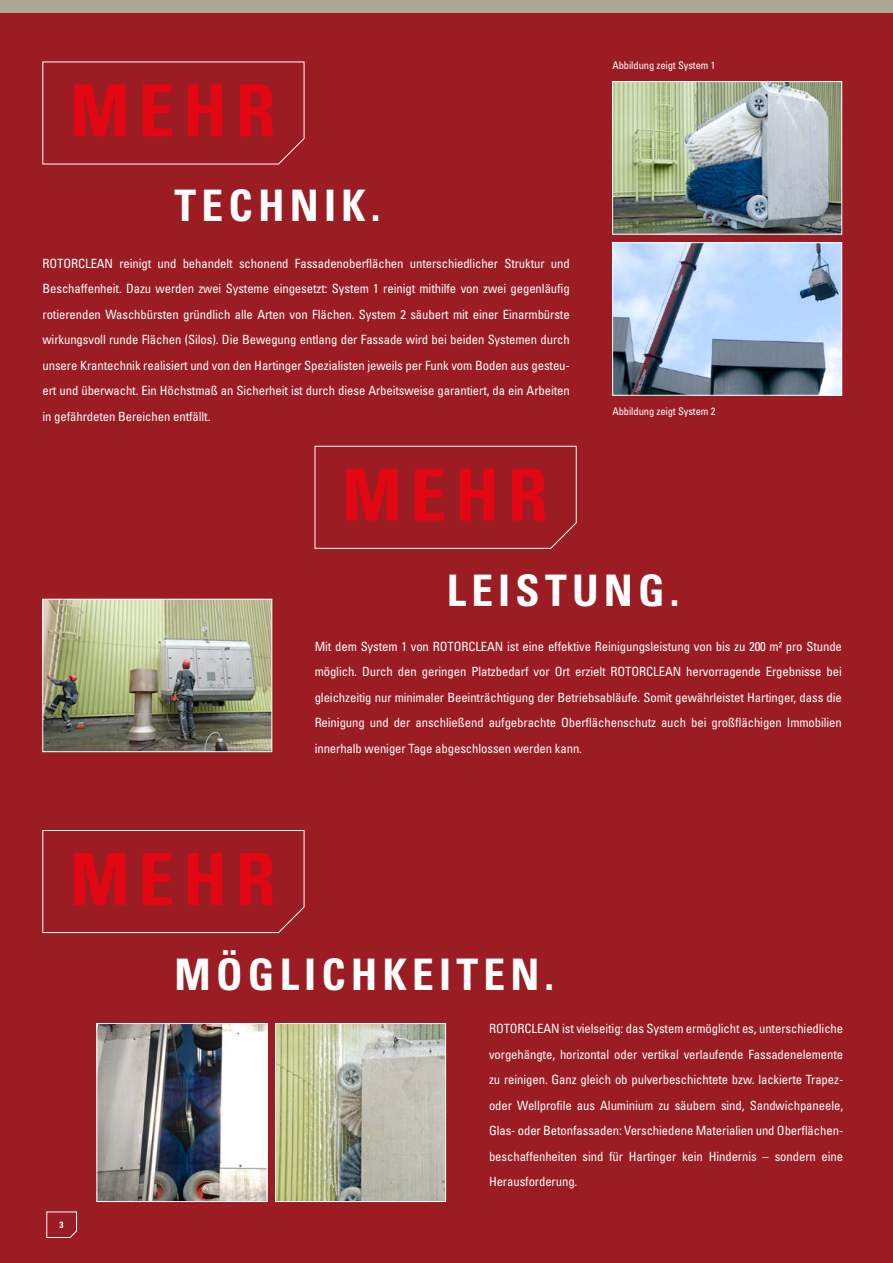
<style>
.page{position:relative;width:893px;height:1263px;background:#9b1c22}
.page>*{position:absolute;margin:0;border:0;box-sizing:border-box;transform-origin:0 0}
.t1{font:700 condensed 72px "Univers LT Std";letter-spacing:.12em;color:#e30613}
.t2{font:700 condensed 43.5px "Univers LT Std";letter-spacing:.12em;color:#fff}
.t3{font:condensed 12.75px/25.5px "Univers LT Std";letter-spacing:-.01em;color:#fff;text-align:justify}
.t4{font:condensed 10.5px "Univers LT Std";letter-spacing:-.01em;color:#fff}
.t5{font:700 condensed 9px "Univers LT Std";color:#fff}
</style>
<div class="page">
<svg style="left:42px;top:61px;width:263px;height:104px"></svg>
<svg style="left:42px;top:830px;width:263px;height:103px"></svg>
<svg style="left:314px;top:446px;width:263px;height:103px"></svg>
<img style="left:614px;top:83px;width:226px;height:149px">
<div style="left:612px;top:81px;width:230px;height:153px;border:1px solid #fff"></div>
<img style="left:99px;top:1025px;width:166px;height:175px">
<div style="left:97px;top:1023px;width:170px;height:179px;border:1px solid #fff"></div>
<img style="left:277px;top:1025px;width:167px;height:175px">
<div style="left:275px;top:1023px;width:171px;height:179px;border:1px solid #fff"></div>
<svg style="left:46px;top:1211px;width:31px;height:27px"></svg>
<img style="left:44px;top:601px;width:226px;height:149px">
<div style="left:42px;top:599px;width:230px;height:153px;border:1px solid #fff"></div>
<img style="left:614px;top:244px;width:226px;height:150px">
<div style="left:612px;top:242px;width:230px;height:154px;border:1px solid #fff"></div>
<div style="left:0;top:0;width:893px;height:13px;background:#aaa794"></div>
<h1 class="t1" style="left:70px;top:67px;width:207px">MEHR</h1>
<h2 class="t2" style="left:175px;top:179px;width:56px">TECHN</h2>
<h2 class="t2" style="left:324px;top:179px;width:58px">IK.</h2>
<p class="t3" style="left:43px;top:250px;width:529px">ROTORCLEAN reinigt und behandelt schonend Fassadenoberflächen unterschiedlicher Struktur und Beschaffenheit. Dazu werden zwei Systeme eingesetzt: System 1 reinigt mithilfe von zwei gegenläufig rotierenden Waschbürsten gründlich alle Arten von Flächen. System 2 säubert mit einer Einarmbürste wirkungsvoll runde Flächen (Silos). Die Bewegung entlang der Fassade wird bei beiden Systemen durch unsere Krantechnik realisiert und von den Hartinger Spezialisten jeweils per Funk vom Boden aus gesteu&shy;ert und überwacht. Ein Höchstmaß an Sicherheit ist durch diese Arbeitsweise garantiert, da ein Arbeiten in gefährdeten Bereichen entfällt.</p>
<h1 class="t1" style="left:342px;top:451px;width:207px">MEHR</h1>
<p class="t4" style="left:612px;top:59px;width:105px">Abbildung zeigt System 1</p>
<p class="t4" style="left:612px;top:404px;width:105px">Abbildung zeigt System 2</p>
<h2 class="t2" style="left:447px;top:563px;width:234px">LEISTUNG.</h2>
<h1 class="t1" style="left:70px;top:835px;width:207px">MEHR</h1>
<p class="t3" style="left:315px;top:633px;width:529px">Mit dem System 1 von ROTORCLEAN ist eine effektive Reinigungsleistung von bis zu 200 m² pro Stunde möglich. Durch den geringen Platzbedarf vor Ort erzielt ROTORCLEAN hervorragende Ergebnisse bei gleichzeitig nur minimaler Beeinträchtigung der Betriebsabläufe. Somit gewährleistet Hartinger, dass die Reinigung und der anschließend aufgebrachte Oberflächenschutz auch bei großflächigen Immobilien innerhalb weniger Tage abgeschlossen werden kann.</p>
<h2 class="t2" style="left:175px;top:948px;width:176px">MÖGLICHKE</h2>
<h2 class="t2" style="left:439px;top:948px;width:45px">ITEN</h2>
<h2 class="t2" style="left:545px;top:948px;width:11px">.</h2>
<p class="t5" style="left:60px;top:1219px;width:5px">3</p>
<p class="t3" style="left:489px;top:1016px;width:356px">ROTORCLEAN ist vielseitig: das System ermöglicht es, unterschiedliche vorgehängte, horizontal oder vertikal verlaufende Fassadenelemente zu reinigen. Ganz gleich ob pulverbeschichtete bzw. lackierte Trapez&shy;oder Wellprofile aus Aluminium zu säubern sind, Sandwichpaneele, Glas- oder Betonfassaden: Verschiedene Materialien und Oberflächen&shy;beschaffenheiten sind für Hartinger kein Hindernis – sondern eine Herausforderung.</p>
</div>
